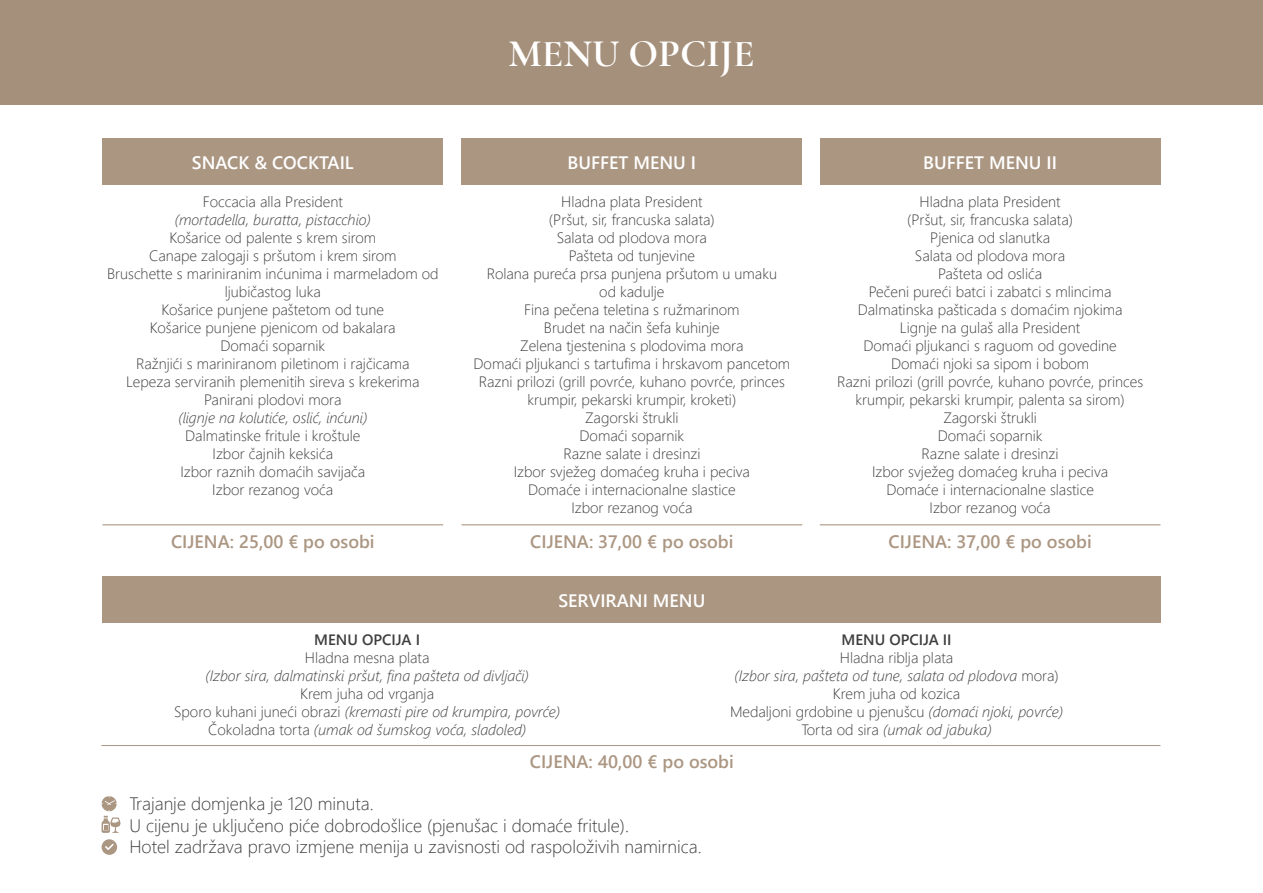
<style>
.page{position:relative;width:1263px;height:893px;background:#fff}
.page>*{position:absolute;margin:0;border:0;box-sizing:border-box;transform-origin:0 0}
.t1{font:700 39px "Cormorant Garamond";color:#fff}
.t2{font:300 18px/21.6px "Segoe UI";color:#3e3e3f}
.t3{font:600 18px "Segoe UI";color:#ab9682}
.t4{font:600 18px "Segoe UI";color:#fff}
.t5{font:300 15px/18px "Segoe UI";color:#3e3e3f;text-align:center}
.t6{font:italic 300 15px/18px "Segoe UI";color:#3e3e3f;text-align:center}
.t7{font:600 15px "Segoe UI";color:#3e3e3f}
.s1{font-style:italic}
.s2{font-style:normal}
</style>
<div class="page">
<div style="left:0;top:0;width:1263px;height:105px;background:#a5907b"></div>
<div style="left:462px;top:139px;width:340px;height:46px;background:#ab9682"></div>
<hr style="left:462px;top:524px;width:340px;height:1px;background:#ab9682">
<div style="left:103px;top:139px;width:340px;height:46px;background:#ab9682"></div>
<hr style="left:103px;top:524px;width:340px;height:1px;background:#ab9682">
<div style="left:820px;top:139px;width:340px;height:46px;background:#ab9682"></div>
<hr style="left:820px;top:524px;width:340px;height:1px;background:#ab9682">
<div style="left:102px;top:577px;width:1058px;height:46px;background:#ab9682"></div>
<hr style="left:102px;top:745px;width:1058px;height:1px;background:#ab9682">
<svg style="left:102px;top:796px;width:19px;height:37px"></svg>
<svg style="left:102px;top:839px;width:15px;height:16px"></svg>
<p class="t4" style="left:192px;top:146px;width:163px">SNACK &amp; COCKTAIL</p>
<p class="t5" style="left:203px;top:192px;width:142px">Foccacia alla President</p>
<p class="t6" style="left:175px;top:209px;width:198px">(mortadella, buratta, pistacchio)</p>
<p class="t5" style="left:107px;top:228px;width:333px">Košarice od palente s krem sirom<br>Canape zalogaji s pršutom i krem sirom<br>Bruschette s mariniranim inćunima i marmeladom od ljubičastog luka<br>Košarice punjene paštetom od tune<br>Košarice punjene pjenicom od bakalara<br>Domaći soparnik<br>Ražnjići s mariniranom piletinom i rajčicama<br>Lepeza serviranih plemenitih sireva s krekerima Panirani plodovi mora</p>
<p class="t6" style="left:178px;top:407px;width:190px">(lignje na kolutiće, oslić, inćuni)</p>
<p class="t5" style="left:180px;top:426px;width:186px">Dalmatinske fritule i kroštule<br>Izbor čajnih keksića<br>Izbor raznih domaćih savijača<br>Izbor rezanog voća</p>
<p class="t3" style="left:171px;top:524px;width:205px">CIJENA: 25,00 € po osobi</p>
<h1 class="t1" style="left:508px;top:30px;width:248px">MENU OPCIJE</h1>
<p class="t4" style="left:568px;top:146px;width:130px">BUFFET MENU I</p>
<p class="t5" style="left:473px;top:192px;width:318px">Hladna plata President<br>(Pršut, sir, francuska salata)<br>Salata od plodova mora<br>Pašteta od tunjevine<br>Rolana pureća prsa punjena pršutom u umaku<br>od kadulje<br>Fina pečena teletina s ružmarinom<br>Brudet na način šefa kuhinje<br>Zelena tjestenina s plodovima mora<br>Domaći pljukanci s tartufima i hrskavom pancetom<br>Razni prilozi (grill povrće, kuhano povrće, princes krumpir, pekarski krumpir, kroketi)<br>Zagorski štrukli<br>Domaći soparnik<br>Razne salate i dresinzi<br>Izbor svježeg domaćeg kruha i peciva<br>Domaće i internacionalne slastice<br>Izbor rezanog voća</p>
<p class="t3" style="left:530px;top:524px;width:205px">CIJENA: 37,00 € po osobi</p>
<p class="t4" style="left:558px;top:584px;width:148px">SERVIRANI MENU</p>
<p class="t4" style="left:923px;top:146px;width:135px">BUFFET MENU II</p>
<p class="t5" style="left:837px;top:192px;width:307px">Hladna plata President<br>(Pršut, sir, francuska salata)<br>Pjenica od slanutka<br>Salata od plodova mora<br>Pašteta od oslića<br>Pečeni pureći batci i zabatci s mlincima<br>Dalmatinska pašticada s domaćim njokima<br>Lignje na gulaš alla President<br>Domaći pljukanci s raguom od govedine<br>Domaći njoki sa sipom i bobom<br>Razni prilozi (grill povrće, kuhano povrće, princes krumpir, pekarski krumpir, palenta sa sirom)<br>Zagorski štrukli<br>Domaći soparnik<br>Razne salate i dresinzi<br>Izbor svježeg domaćeg kruha i peciva<br>Domaće i internacionalne slastice<br>Izbor rezanog voća</p>
<p class="t3" style="left:888px;top:524px;width:205px">CIJENA: 37,00 € po osobi</p>
<p class="t7" style="left:841px;top:625px;width:112px">MENU OPCIJA II</p>
<p class="t5" style="left:730px;top:647px;width:335px">Hladna riblja plata<br><span class="s1">(Izbor sira, pašteta od tune, salata od plodova</span> mora)<br>Krem juha od kozica<br>Medaljoni grdobine u pjenušcu <span class="s1">(domaći njoki, povrće)<br></span>Torta od sira <span class="s1">(umak od jabuka)</span></p>
<p class="t3" style="left:530px;top:745px;width:205px">CIJENA: 40,00 € po osobi</p>
<p class="t2" style="left:129px;top:791px;width:574px">Trajanje domjenka je 120 minuta.<br>U cijenu je uključeno piće dobrodošlice (pjenušac i domaće fritule).<br>Hotel zadržava pravo izmjene menija u zavisnosti od raspoloživih namirnica.</p>
<p class="t7" style="left:314px;top:625px;width:107px">MENU OPCIJA I</p>
<p class="t5" style="left:305px;top:647px;width:126px">Hladna mesna plata</p>
<p class="t6" style="left:205px;top:664px;width:325px">(Izbor sira, dalmatinski pršut, fina pašteta od divljači)</p>
<p class="t6" style="left:174px;top:682px;width:388px"><span class="s2">Krem juha od vrganja<br>Sporo kuhani juneći obrazi</span> (kremasti pire od krumpira, povrće)<br><span class="s2">Čokoladna torta</span> (umak od šumskog voća, sladoled)</p>
</div>
